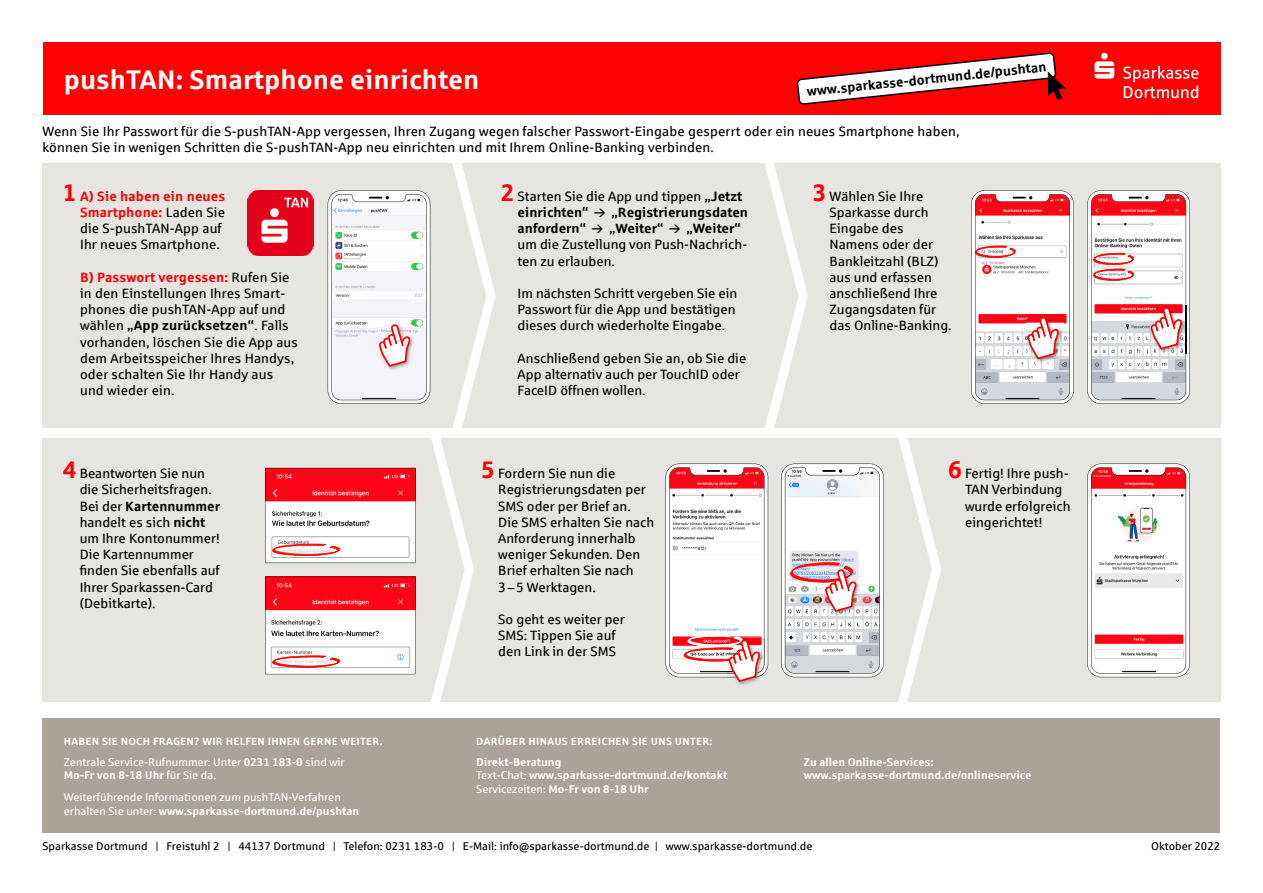
<style>
.page{position:relative;width:1263px;height:893px;background:#fff}
.page>*{position:absolute;margin:0;border:0;box-sizing:border-box;transform-origin:0 0}
.t1{font:700 27px "Sparkasse Rg";color:#fff}
.t2{font:13.5px/16.2px "Sparkasse Rg";color:#000}
.t3{font:700 13.5px "Sparkasse Rg";color:#000}
.t4{font:11.25px/13.5px "Sparkasse Rg";color:#fff}
.t5{font:700 11.25px/13.5px "Sparkasse Rg";color:#fff}
.t6{font:11.25px "Sparkasse Rg";color:#000}
.t7{font:700 10.5px "Sparkasse Rg";letter-spacing:.025em;color:#fff}
.s1{font-weight:700;font-size:24px;color:#f00}
.s2{font-weight:700;color:#f00}
.s3{font-weight:700}
.s4{font-weight:400}
</style>
<div class="page">
<div style="left:43px;top:164px;width:1178px;height:538px;background:#e7e5e1"></div>
<div style="left:28px;top:428px;width:1207px;height:9px;background:#fff"></div>
<div style="left:43px;top:43px;width:1177px;height:72px;background:#f00"></div>
<svg style="left:1087px;top:464px;width:103px;height:213px;background:#f0d6d7"></svg>
<img style="left:738px;top:682px;width:13px;height:3px">
<svg style="left:665px;top:464px;width:103px;height:218px;background:#f2d5d7"></svg>
<svg style="left:781px;top:464px;width:103px;height:213px;background:#e4dfe1"></svg>
<svg style="left:971px;top:190px;width:103px;height:214px;background:#ebcdd0"></svg>
<svg style="left:1087px;top:190px;width:103px;height:214px;background:#e7c8cb"></svg>
<svg style="left:764px;top:163px;width:44px;height:265px"></svg>
<svg style="left:897px;top:437px;width:44px;height:265px"></svg>
<svg style="left:265px;top:163px;width:231px;height:539px"></svg>
<img style="left:248px;top:190px;width:65px;height:65px">
<div style="left:43px;top:718px;width:1177px;height:115px;background:#aba399"></div>
<img style="left:1075px;top:42px;width:146px;height:73px">
<img style="left:1075px;top:43px;width:145px;height:72px">
<svg style="left:796px;top:52px;width:269px;height:53px"></svg>
<h1 class="t1" style="left:64px;top:62px;width:417px">pushTAN: Smartphone einrichten</h1>
<p class="t3" style="left:806px;top:83px;width:242px;rotate:-6deg">www.sparkasse-dortmund.de/pushtan</p>
<p class="t2" style="left:43px;top:123px;width:918px">Wenn Sie Ihr Passwort für die S-pushTAN-App vergessen, Ihren Zugang wegen falscher Passwort-Eingabe gesperrt oder ein neues Smartphone haben, können Sie in wenigen Schritten die S-pushTAN-App neu einrichten und mit Ihrem Online-Banking verbinden.</p>
<p class="t2" style="left:80px;top:188px;width:147px;text-indent:-17px"><span class="s1">1</span> <span class="s2">A) Sie haben ein neues<br>Smartphone:</span> Laden Sie die S-pushTAN-App auf<br>Ihr neues Smartphone.</p>
<p class="t2" style="left:80px;top:269px;width:219px"><span class="s2">B) Passwort vergessen:</span> Rufen Sie in den Einstellungen Ihres Smart&shy;phones die pushTAN-App auf und wählen <span class="s3">„App zurücksetzen“</span>. Falls vorhanden, löschen Sie die App aus dem Arbeitsspeicher Ihres Handys, oder schalten Sie Ihr Handy aus und wieder ein.</p>
<p class="t2" style="left:518px;top:188px;width:226px;text-indent:-17px"><span class="s1">2</span> Starten Sie die App und tippen <span class="s3">„Jetzt einrichten“</span></p>
<p class="t3" style="left:612px;top:204px;width:138px">„Registrierungsdaten</p>
<p class="t3" style="left:518px;top:220px;width:70px">anfordern“</p>
<p class="t3" style="left:609px;top:220px;width:56px">„Weiter“</p>
<p class="t3" style="left:686px;top:220px;width:56px">„Weiter“</p>
<p class="t2" style="left:518px;top:236px;width:231px">um die Zustellung von Push-Nachrich&shy;ten zu erlauben.</p>
<p class="t2" style="left:518px;top:285px;width:221px">Im nächsten Schritt vergeben Sie ein<br>Passwort für die App und bestätigen dieses durch wiederholte Eingabe.</p>
<p class="t2" style="left:518px;top:350px;width:230px">Anschließend geben Sie an, ob Sie die<br>App alternativ auch per TouchID oder<br>FaceID öffnen wollen.</p>
<p class="t2" style="left:80px;top:465px;width:142px;text-indent:-17px"><span class="s1">4</span> Beantworten Sie nun die Sicherheitsfragen.<br>Bei der <span class="s3">Kartennummer </span>handelt es sich <span class="s3">nicht </span>um Ihre Kontonummer!<br>Die Kartennummer finden Sie ebenfalls auf<br>Ihrer Sparkassen-Card (Debitkarte).</p>
<p class="t2" style="left:498px;top:465px;width:158px;text-indent:-17px"><span class="s1">5</span> Fordern Sie nun die<br>Regis trierungsdaten per<br>SMS oder per Brief an.<br>Die SMS erhalten Sie nach<br>Anforderung innerhalb weniger Sekunden. Den<br>Brief erhalten Sie nach<br>3 – 5 Werktagen.</p>
<p class="t2" style="left:498px;top:611px;width:128px">So geht es weiter per<br>SMS: Tippen Sie auf den Link in der SMS</p>
<p class="t7" style="left:64px;top:734px;width:320px">HABEN SIE NOCH FRAGEN? WIR HELFEN IHNEN GERNE WEITER.</p>
<p class="t4" style="left:64px;top:754px;width:282px">Zentrale Service-Rufnummer: Unter <span class="s3">0231 183-0</span> sind wir<br><span class="s3">Mo-Fr von 8-18 Uhr</span> für Sie da.</p>
<p class="t4" style="left:64px;top:790px;width:297px">Weiterführende Informationen zum pushTAN-Verfahren erhalten Sie unter: <span class="s3">www.sparkasse-dortmund.de/pushtan</span></p>
<p class="t7" style="left:476px;top:734px;width:238px">DARÜBER HINAUS ERREICHEN SIE UNS UNTER:</p>
<p class="t5" style="left:476px;top:754px;width:252px">Direkt-Beratung<br><span class="s4">Text-Chat:</span> www.sparkasse-dortmund.de/kontakt<br><span class="s4">Servicezeiten:</span> Mo-Fr von 8-18 Uhr</p>
<p class="t2" style="left:829px;top:188px;width:124px;text-indent:-17px"><span class="s1">3</span> Wählen Sie Ihre<br>Sparkasse durch<br>Eingabe des<br>Namens oder der<br>Bankleitzahl (BLZ) aus und erfassen anschließend Ihre<br>Zugangsdaten für das Online-Banking.</p>
<p class="t2" style="left:965px;top:465px;width:107px;text-indent:-17px"><span class="s1">6</span> Fertig! Ihre push-<br>TAN Verbindung wurde erfolgreich eingerichtet!</p>
<p class="t5" style="left:804px;top:754px;width:229px">Zu allen Online-Services: www.sparkasse-dortmund.de/onlineservice</p>
<p class="t6" style="left:43px;top:839px;width:771px">Sparkasse Dortmund | Freistuhl 2 | 44137 Dortmund | Telefon: 0231 183-0 | E-Mail: info@sparkasse-dortmund.de | www.sparkasse-dortmund.de</p>
<p class="t6" style="left:1151px;top:839px;width:71px">Oktober 2022</p>
</div>
